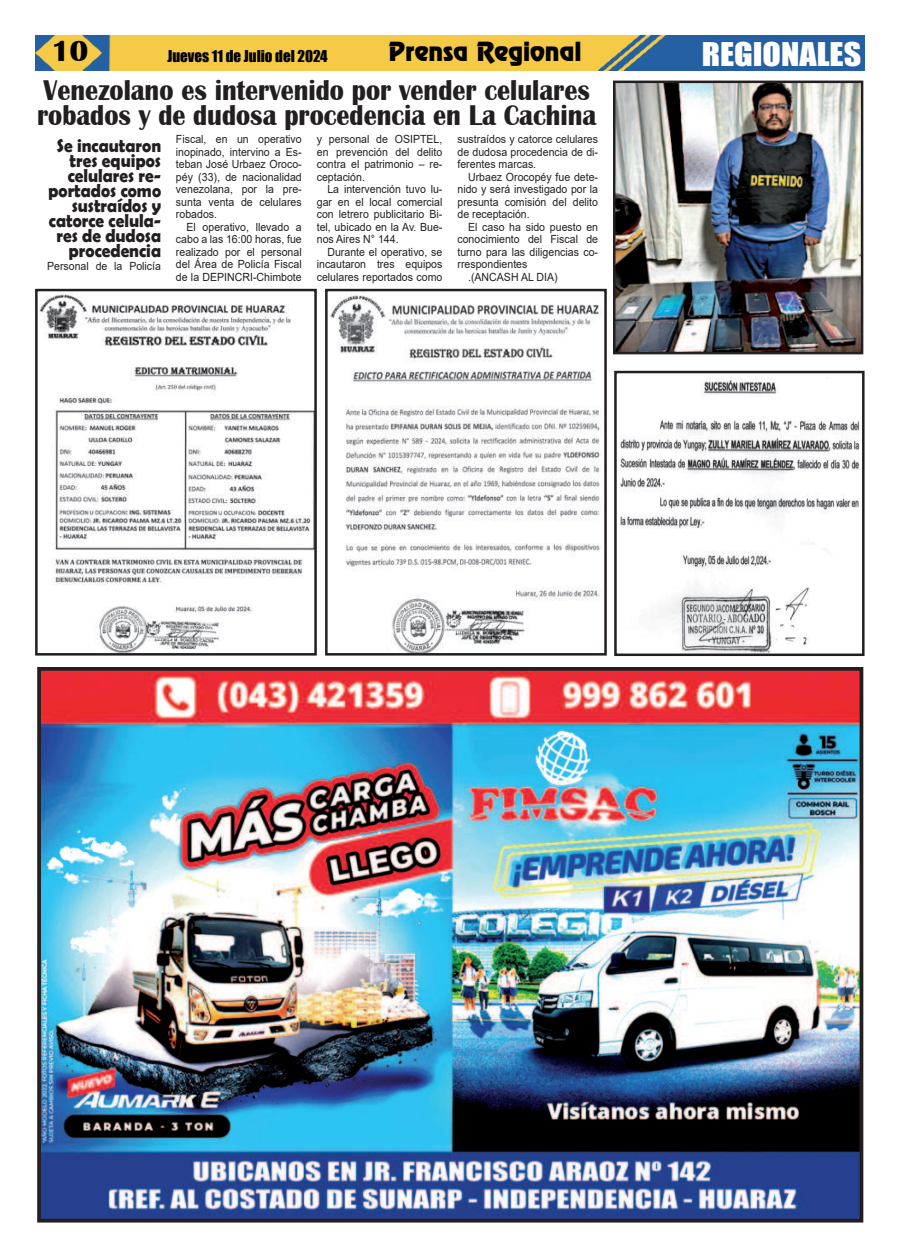
<style>
.page{position:relative;width:900px;height:1258px;background:#fff}
.page>*{position:absolute;margin:0;border:0;box-sizing:border-box;transform-origin:0 0}
.t1{font:30px "Impact";color:#fff;scale:1.13 1}
.t2{font:700 30px "Britannic";color:#000}
.t3{font:700 29.38px/25px "Britannic";color:#231f20;scale:.89 1}
.t4{font:23.75px "Renfrew Normal";color:#000}
.t5{font:700 18.75px/15px "Berlin Sans FB Demi";color:#231f20;text-align:right;scale:.92 1}
.t6{font:15px "Impact";color:#000}
.t7{font:11.25px/12.5px "Arial";color:#231f20;text-align:justify;scale:.94 1}
</style>
<div class="page">
<img style="left:35px;top:35px;width:830px;height:36px">
<img style="left:42px;top:672px;width:816px;height:545px">
<div style="left:37px;top:667px;width:826px;height:555px;border:4px solid #231f20"></div>
<img style="left:39px;top:293px;width:274px;height:359px">
<div style="left:35px;top:289px;width:282px;height:367px;border:3px solid #231f20"></div>
<img style="left:330px;top:293px;width:272px;height:359px">
<div style="left:325px;top:289px;width:282px;height:367px;border:3px solid #231f20"></div>
<img style="left:617px;top:85px;width:242px;height:265px">
<div style="left:613px;top:81px;width:250px;height:273px;border:3px solid #231f20"></div>
<img style="left:620px;top:377px;width:240px;height:275px">
<div style="left:614px;top:371px;width:251px;height:285px;border:3px solid #231f20"></div>
<h1 class="t2" style="left:52px;top:36px;width:38px">10</h1>
<h3 class="t6" style="left:167px;top:49px;width:162px">Jueves 11 de Julio del 2024</h3>
<h3 class="t4" style="left:389px;top:41px;width:194px">Prensa Regional</h3>
<h1 class="t1" style="left:702px;top:40px;width:143px">REGIONALES</h1>
<h2 class="t3" style="left:37px;top:78px;width:630px">Venezolano es intervenido por vender celulares robados y de dudosa procedencia en La Cachina</h2>
<h3 class="t5" style="left:48px;top:138px;width:124px">Se incautaron tres equipos celulares re&shy;portados como sustraídos y catorce celula&shy;res de dudosa procedencia</h3>
<p class="t7" style="left:47px;top:261px;width:123px">Personal de la Policía</p>
<p class="t7" style="left:317px;top:134px;width:135px">y personal de OSIPTEL, en prevención del delito contra el patrimonio – re&shy;ceptación.</p>
<p class="t7" style="left:317px;top:184px;width:135px;text-indent:11px">La intervención tuvo lu&shy;gar en el local comercial con letrero publicitario Bi&shy;tel, ubicado en la Av. Bue&shy;nos Aires N° 144.</p>
<p class="t7" style="left:317px;top:247px;width:135px;text-indent:11px">Durante el operativo, se incautaron tres equipos celulares reportados como</p>
<p class="t7" style="left:457px;top:134px;width:151px">sustraídos y catorce celulares de dudosa procedencia de di&shy;ferentes marcas.</p>
<p class="t7" style="left:457px;top:172px;width:151px;text-indent:11px">Urbaez Orocopéy fue dete&shy;nido y será investigado por la presunta comisión del delito de receptación.</p>
<p class="t7" style="left:468px;top:222px;width:140px">El caso ha sido puesto en</p>
<p class="t7" style="left:457px;top:234px;width:151px">conocimiento del Fiscal de</p>
<p class="t7" style="left:457px;top:247px;width:151px">turno para las diligencias co-</p>
<p class="t7" style="left:457px;top:259px;width:76px">rrespondientes</p>
<p class="t7" style="left:468px;top:272px;width:97px">.(ANCASH AL DIA)</p>
<p class="t7" style="left:176px;top:134px;width:135px">Fiscal, en un operativo inopinado, intervino a Es&shy;teban José Urbaez Oroco&shy;péy (33), de nacionalidad venezolana, por la pre&shy;sunta venta de celulares robados.</p>
<p class="t7" style="left:176px;top:222px;width:135px;text-indent:11px">El operativo, llevado a cabo a las 16:00 horas, fue realizado por el personal del Área de Policía Fiscal de la DEPINCRI-Chimbote</p>
</div>
